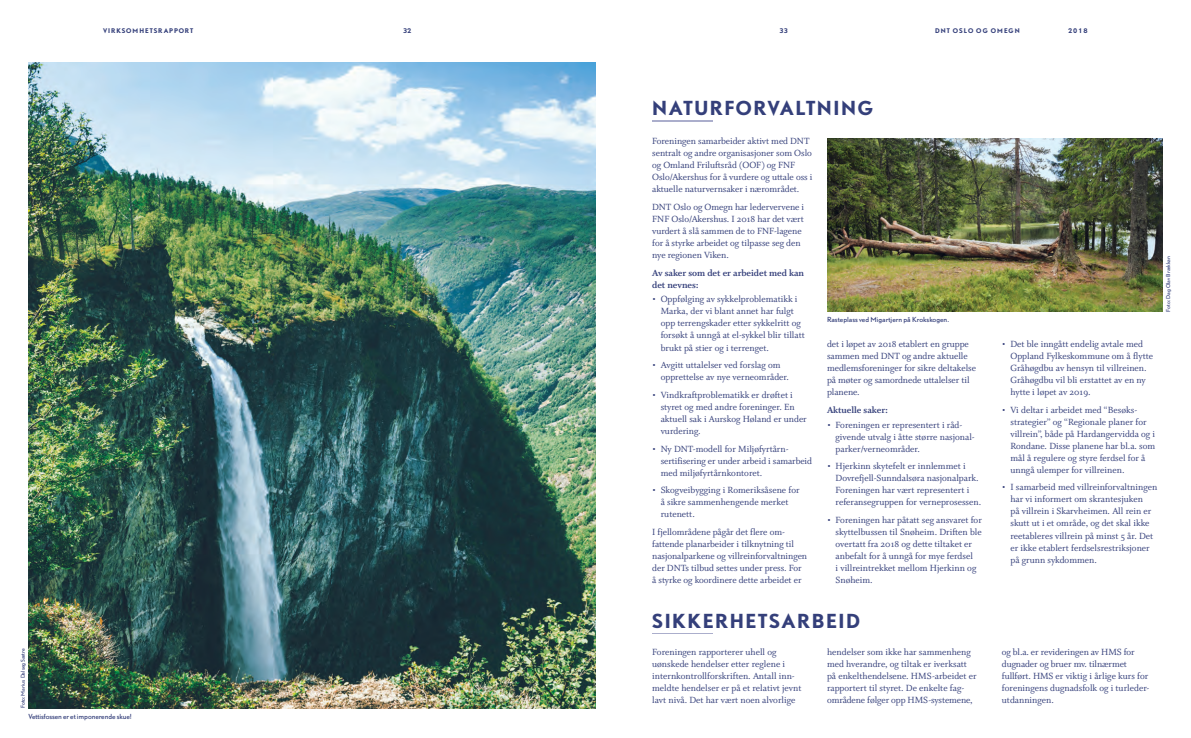
<style>
.page{position:relative;width:1191px;height:738px;background:#fff}
.page>*{position:absolute;margin:0;border:0;box-sizing:border-box;transform-origin:0 0}
.t1{font:700 18px "DTL Nobel TOT";letter-spacing:.085em;color:#343f7a}
.t2{font:10px/12px "Whitman Roman OSF";color:#343f7a}
.t3{font:10px/12px "Whitman Bold OSF";letter-spacing:-.005em;color:#343f7a}
.t4{font:6.5px "DTL Nobel TOT";letter-spacing:-.01em;color:#343f7a}
.t5{font:700 6px "DTL Nobel TOT";letter-spacing:.15em;color:#343f7a}
.t6{font:5px "DTL Nobel TOT";color:#343f7a}
</style>
<div class="page">
<hr style="left:652px;top:121px;width:61px;height:1px;background:#abaecc">
<hr style="left:652px;top:633px;width:61px;height:1px;background:#abaecc">
<img style="left:28px;top:62px;width:567px;height:645px">
<img style="left:827px;top:138px;width:335px;height:173px">
<p class="t5" style="left:103px;top:27px;width:91px">VIRKSOMHETSRAPPORT</p>
<p class="t5" style="left:403px;top:27px;width:10px">32</p>
<p class="t5" style="left:779px;top:27px;width:10px">33</p>
<p class="t5" style="left:935px;top:27px;width:86px">DNT OSLO OG OMEGN</p>
<p class="t5" style="left:1068px;top:27px;width:21px">2018</p>
<p class="t6" style="left:19px;top:707px;width:61px;rotate:-90deg">Foto: Marius Dalseg Sætre</p>
<p class="t4" style="left:28px;top:711px;width:105px">Vettisfossen er et imponerende skue!</p>
<h1 class="t1" style="left:652px;top:95px;width:222px">NATURFORVALTNING</h1>
<p class="t2" style="left:652px;top:135px;width:162px">Foreningen samarbeider aktivt med DNT sentralt og andre organisasjoner som Oslo og Omland Friluftsråd (OOF) og FNF Oslo/Akershus for å vurdere og uttale oss i aktuelle naturvernsaker i nærområdet.</p>
<p class="t2" style="left:652px;top:201px;width:154px">DNT Oslo og Omegn har ledervervene i FNF Oslo/Akershus. I 2018 har det vært vurdert å slå sammen de to FNF-lagene for å styrke arbeidet og tilpasse seg den nye regionen Viken.</p>
<p class="t3" style="left:652px;top:266px;width:153px">Av saker som det er arbeidet med kan det nevnes:</p>
<p class="t2" style="left:660px;top:293px;width:146px;text-indent:-8px">• Oppfølging av sykkelproblematikk i Marka, der vi blant annet har fulgt opp terrengskader etter sykkelritt og forsøkt å unngå at el-sykkel blir tillatt brukt på stier og i terrenget.</p>
<p class="t2" style="left:660px;top:359px;width:130px;text-indent:-8px">• Avgitt uttalelser ved forslag om opprettelse av nye verneområder.</p>
<p class="t2" style="left:660px;top:389px;width:148px;text-indent:-8px">• Vindkraftproblematikk er drøftet i styret og med andre foreninger. En aktuell sak i Aurskog Høland er under vurdering.</p>
<p class="t2" style="left:660px;top:442px;width:153px;text-indent:-8px">• Ny DNT-modell for Miljøfyrtårn&shy;sertifisering er under arbeid i samarbeid med miljøfyrtårnkontoret.</p>
<p class="t2" style="left:660px;top:484px;width:140px;text-indent:-8px">• Skogveibygging i Romeriksåsene for å sikre sammenhengende merket rutenett.</p>
<p class="t2" style="left:652px;top:526px;width:156px">I fjellområdene pågår det flere om&shy;fattende planarbeider i tilknytning til nasjonalparkene og villreinforvaltningen der DNTs tilbud settes under press. For å styrke og koordinere dette arbeidet er</p>
<p class="t4" style="left:827px;top:315px;width:124px">Rasteplass ved Migartjern på Krokskogen.</p>
<p class="t2" style="left:827px;top:338px;width:150px">det i løpet av 2018 etablert en gruppe sammen med DNT og andre aktuelle medlemsforeninger for sikre deltakelse på møter og samordnede uttalelser til planene.</p>
<p class="t3" style="left:827px;top:403px;width:63px">Aktuelle saker:</p>
<p class="t2" style="left:835px;top:418px;width:140px;text-indent:-8px">• Foreningen er representert i råd&shy;givende utvalg i åtte større nasjonal&shy;parker/verneområder.</p>
<p class="t2" style="left:835px;top:460px;width:147px;text-indent:-8px">• Hjerkinn skytefelt er innlemmet i Dovrefjell-Sunndalsøra nasjonalpark.<br>Foreningen har vært representert i referansegruppen for verneprosessen.</p>
<p class="t2" style="left:835px;top:513px;width:148px;text-indent:-8px">• Foreningen har påtatt seg ansvaret for skyttelbussen til Snøheim. Driften ble overtatt fra 2018 og dette tiltaket er anbefalt for å unngå for mye ferdsel<br>i villreintrekket mellom Hjerkinn og Snøheim.</p>
<p class="t6" style="left:1164px;top:311px;width:57px;rotate:-90deg">Foto: Dag Olav Brækkan</p>
<p class="t2" style="left:1010px;top:338px;width:144px;text-indent:-8px">• Det ble inngått endelig avtale med<br>Oppland Fylkeskommune om å flytte<br>Gråhøgdbu av hensyn til villreinen.<br>Gråhøgdbu vil bli erstattet av en ny hytte i løpet av 2019.</p>
<p class="t2" style="left:1010px;top:403px;width:146px;text-indent:-8px">• Vi deltar i arbeidet med “Besøks&shy;strategier” og “Regionale planer for villrein”, både på Hardangervidda og i Rondane. Disse planene har bl.a. som mål å regulere og styre ferdsel for å unngå ulemper for villreinen.</p>
<p class="t2" style="left:1010px;top:481px;width:148px;text-indent:-8px">• I samarbeid med villreinforvaltningen har vi informert om skrantesjuken<br>på villrein i Skarvheimen. All rein er skutt ut i et område, og det skal ikke reetableres villrein på minst 5 år. Det er ikke etablert ferdselsrestriksjoner på grunn sykdommen.</p>
<h1 class="t1" style="left:652px;top:607px;width:209px">SIKKERHETSARBEID</h1>
<p class="t2" style="left:652px;top:645px;width:151px">Foreningen rapporterer uhell og uønskede hendelser etter reglene i internkontrollforskriften. Antall inn&shy;meldte hendelser er på et relativt jevnt lavt nivå. Det har vært noen alvorlige</p>
<p class="t2" style="left:827px;top:645px;width:151px">hendelser som ikke har sammenheng med hverandre, og tiltak er iverksatt på enkelthendelsene. HMS-arbeidet er rapportert til styret. De enkelte fag&shy;områdene følger opp HMS-systemene,</p>
<p class="t2" style="left:1002px;top:645px;width:148px">og bl.a. er revideringen av HMS for dugnader og bruer mv. tilnærmet fullført. HMS er viktig i årlige kurs for foreningens dugnadsfolk og i turleder&shy;utdanningen.</p>
</div>
